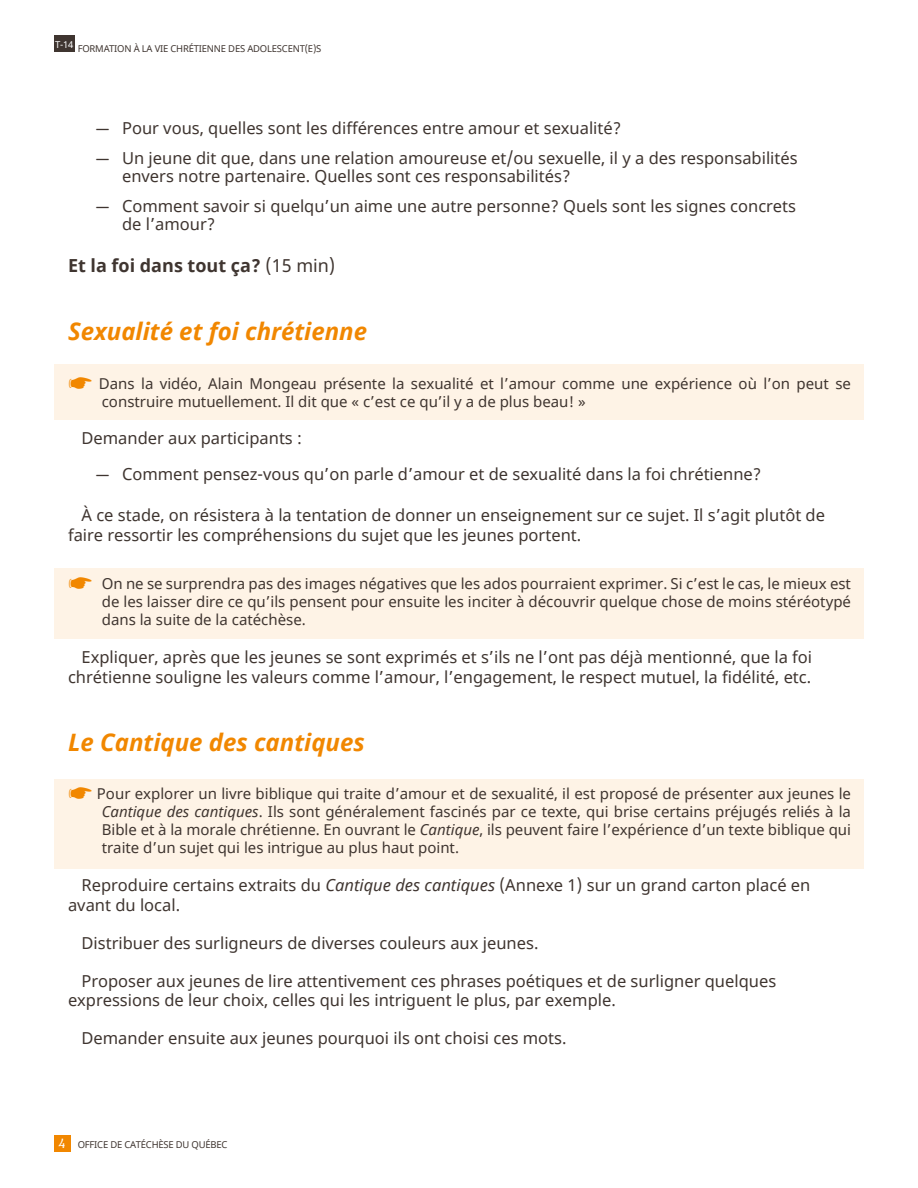
<style>
.page{position:relative;width:918px;height:1188px;background:#fff}
.page>*{position:absolute;margin:0;border:0;box-sizing:border-box;transform-origin:0 0}
.t1{font:italic 700 24px "Noto Sans";color:#f18700}
.t2{font:700 18px "Noto Sans";color:#3f3530}
.t3{font:16.5px/19.8px "Noto Sans";color:#3f3530}
.t4{font:15px/18px "Noto Sans";color:#3f3530;text-align:justify}
.t5{font:9.45px "Noto Sans";letter-spacing:-.02em;color:#3f3530}
.t6{font:9.45px "Noto Sans";color:#fff}
.s1{font-family:"Calibri"}
.s2{font-weight:400}
.s3{font-style:italic}
.s4{font-family:"Paprika";font-size:10.65px;color:#fff}
</style>
<div class="page">
<div style="left:54px;top:1136px;width:17px;height:16px;background:#f18700"></div>
<div style="left:54px;top:36px;width:21px;height:16px;background:#3f3530"></div>
<div style="left:54px;top:364px;width:810px;height:56px;background:#fef3e6"></div>
<div style="left:54px;top:569px;width:810px;height:70px;background:#fef3e6"></div>
<div style="left:54px;top:779px;width:810px;height:90px;background:#fef3e6"></div>
<p class="t6" style="left:55px;top:38px;width:20px">T-14</p>
<p class="t5" style="left:78px;top:42px;width:245px">FORMATION À LA VIE CHRÉTIENNE DES ADOLESCENT(E)S</p>
<p class="t3" style="left:95px;top:119px;width:528px"><span class="s1">—</span> Pour vous, quelles sont les différences entre amour et sexualité?</p>
<p class="t3" style="left:122px;top:150px;width:677px;line-height:17.9px;text-indent:-27px"><span class="s1">—</span> Un jeune dit que, dans une relation amoureuse et/ou sexuelle, il y a des responsabilités envers notre partenaire. Quelles sont ces responsabilités?</p>
<p class="t3" style="left:122px;top:197px;width:676px;line-height:17.9px;text-indent:-27px"><span class="s1">—</span> Comment savoir si quelqu’un aime une autre personne? Quels sont les signes concrets de l’amour?</p>
<p class="t2" style="left:68px;top:253px;width:269px">Et la foi dans tout ça? <span class="s2">(15 min)</span></p>
<p class="t1" style="left:68px;top:314px;width:301px">Sexualité et foi chrétienne</p>
<p class="t4" style="left:99px;top:375px;width:754px">Dans la vidéo, Alain Mongeau présente la sexualité et l’amour comme une expérience où l’on peut se construire mutuellement. Il dit que « c’est ce qu’il y a de plus beau! »</p>
<p class="t3" style="left:82px;top:429px;width:222px">Demander aux participants :</p>
<p class="t3" style="left:95px;top:465px;width:668px"><span class="s1">—</span> Comment pensez-vous qu’on parle d’amour et de sexualité dans la foi chrétienne?</p>
<p class="t3" style="left:68px;top:506px;width:759px;text-indent:14px">À ce stade, on résistera à la tentation de donner un enseignement sur ce sujet. Il s’agit plutôt de faire ressortir les compréhensions du sujet que les jeunes portent.</p>
<p class="t4" style="left:102px;top:575px;width:751px">On ne se surprendra pas des images négatives que les ados pourraient exprimer. Si c’est le cas, le mieux est de les laisser dire ce qu’ils pensent pour ensuite les inciter à découvrir quelque chose de moins stéréotypé dans la suite de la catéchèse.</p>
<p class="t3" style="left:68px;top:648px;width:746px;text-align:right">Expliquer, après que les jeunes se sont exprimés et s’ils ne l’ont pas déjà mentionné, que la foi chrétienne souligne les valeurs comme l’amour, l’engagement, le respect mutuel, la fidélité, etc.</p>
<p class="t1" style="left:68px;top:725px;width:298px">Le Cantique des cantiques</p>
<p class="t4" style="left:102px;top:785px;width:751px;text-indent:-5px">Pour explorer un livre biblique qui traite d’amour et de sexualité, il est proposé de présenter aux jeunes le <span class="s3">Cantique des cantiques</span>. Ils sont généralement fascinés par ce texte, qui brise certains préjugés reliés à la Bible et à la morale chrétienne. En ouvrant le <span class="s3">Cantique</span>, ils peuvent faire l’expérience d’un texte biblique qui traite d’un sujet qui les intrigue au plus haut point.</p>
<p class="t3" style="left:68px;top:876px;width:744px;text-indent:14px">Reproduire certains extraits du <span class="s3">Cantique des cantiques</span> (Annexe 1) sur un grand carton placé en avant du local.</p>
<p class="t3" style="left:82px;top:933px;width:458px">Distribuer des surligneurs de diverses couleurs aux jeunes.</p>
<p class="t3" style="left:68px;top:971px;width:710px;text-indent:14px">Proposer aux jeunes de lire attentivement ces phrases poétiques et de surligner quelques expressions de leur choix, celles qui les intriguent le plus, par exemple.</p>
<p class="t3" style="left:82px;top:1029px;width:487px">Demander ensuite aux jeunes pourquoi ils ont choisi ces mots.</p>
<p class="t5" style="left:59px;top:1138px;width:170px"><span class="s4">4</span> OFFICE DE CATÉCHÈSE DU QUÉBEC</p>
</div>
